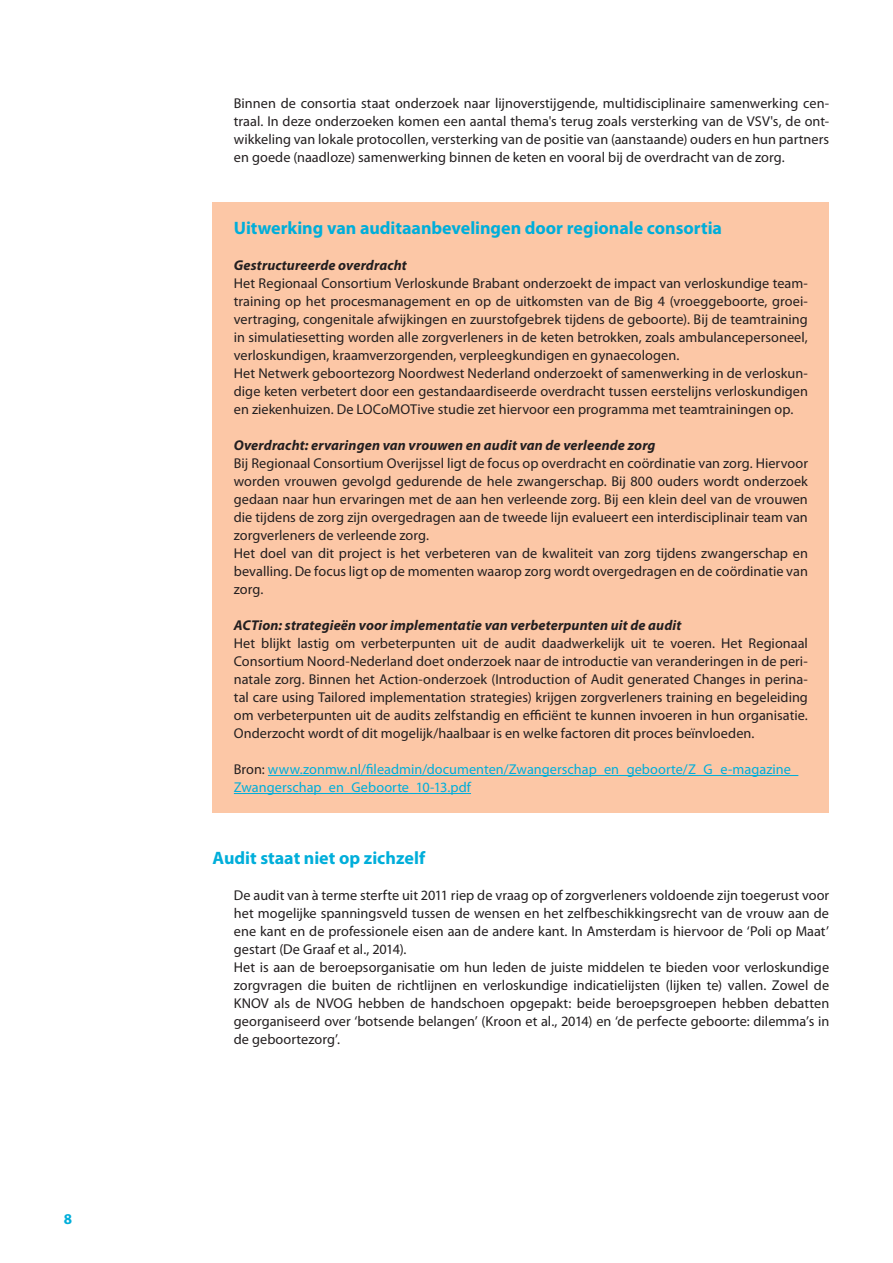
<style>
.page{position:relative;width:893px;height:1263px;background:#fff}
.page>*{position:absolute;margin:0;border:0;box-sizing:border-box;transform-origin:0 0}
.tussenkop{font:700 18px "Myriad Pro";color:#00aeda}
.t1{font:700 15px "Myriad Pro";color:#00aeda}
.platte_tekst{font:14.25px/18px "Myriad Pro";letter-spacing:.005em;color:#231f20;text-align:justify}
.subkop{font:italic 700 14.25px "Myriad Pro";letter-spacing:.01em;color:#231f20}
.platte_tekst-2{font:14.25px/18px "Myriad Pro";letter-spacing:.005em;color:#00aeda}
.s1{color:#231f20}
</style>
<div class="page">
<div style="left:213px;top:202px;width:616px;height:610px;background:#fcc7a6"></div>
<hr style="left:268px;top:775px;width:530px;height:1px;background:#00aeda">
<hr style="left:234px;top:793px;width:237px;height:1px;background:#00aeda">
<p class="t1" style="left:64px;top:1211px;width:10px">8</p>
<p class="platte_tekst" style="left:234px;top:95px;width:597px">Binnen de consortia staat onderzoek naar lijnoverstijgende, multidisciplinaire samenwerking cen&shy;traal. In deze onderzoeken komen een aantal thema's terug zoals versterking van de VSV's, de ont&shy;wikkeling van lokale protocollen, versterking van de positie van (aanstaande) ouders en hun partners en goede (naadloze) samenwerking binnen de keten en vooral bij de overdracht van de zorg.</p>
<p class="tussenkop" style="left:234px;top:218px;width:490px">Uitwerking van auditaanbevelingen door regionale consortia</p>
<p class="subkop" style="left:234px;top:257px;width:174px">Gestructureerde overdracht</p>
<p class="platte_tekst" style="left:234px;top:275px;width:576px">Het Regionaal Consortium Verloskunde Brabant onderzoekt de impact van verloskundige team&shy;training op het procesmanagement en op de uitkomsten van de Big 4 (vroeggeboorte, groei&shy;vertraging, congenitale afwijkingen en zuurstofgebrek tijdens de geboorte). Bij de teamtraining in simulatiesetting worden alle zorgverleners in de keten betrokken, zoals ambulancepersoneel, verloskundigen, kraamverzorgenden, verpleegkundigen en gynaecologen.</p>
<p class="platte_tekst" style="left:234px;top:365px;width:576px">Het Netwerk geboortezorg Noordwest Nederland onderzoekt of samenwerking in de verloskun&shy;dige keten verbetert door een gestandaardiseerde overdracht tussen eerstelijns verloskundigen en ziekenhuizen. De LOCoMOTive studie zet hiervoor een programma met teamtrainingen op.</p>
<p class="subkop" style="left:234px;top:437px;width:423px">Overdracht: ervaringen van vrouwen en audit van de verleende zorg</p>
<p class="platte_tekst" style="left:234px;top:455px;width:576px">Bij Regionaal Consortium Overijssel ligt de focus op overdracht en coördinatie van zorg. Hiervoor worden vrouwen gevolgd gedurende de hele zwangerschap. Bij 800 ouders wordt onderzoek gedaan naar hun ervaringen met de aan hen verleende zorg. Bij een klein deel van de vrouwen die tijdens de zorg zijn overgedragen aan de tweede lijn evalueert een interdisciplinair team van zorgverleners de verleende zorg.</p>
<p class="platte_tekst" style="left:234px;top:545px;width:576px">Het doel van dit project is het verbeteren van de kwaliteit van zorg tijdens zwangerschap en bevalling. De focus ligt op de momenten waarop zorg wordt overgedragen en de coördinatie van zorg.</p>
<p class="subkop" style="left:234px;top:617px;width:449px">ACTion: strategieën voor implementatie van verbeterpunten uit de audit</p>
<p class="platte_tekst" style="left:234px;top:635px;width:576px">Het blijkt lastig om verbeterpunten uit de audit daadwerkelijk uit te voeren. Het Regionaal Consortium Noord-Nederland doet onderzoek naar de introductie van veranderingen in de peri&shy;natale zorg. Binnen het Action-onderzoek (Introduction of Audit generated Changes in perina&shy;tal care using Tailored implementation strategies) krijgen zorgverleners training en begeleiding om verbeterpunten uit de audits zelfstandig en efficiënt te kunnen invoeren in hun organisatie.<br>Onderzocht wordt of dit mogelijk/haalbaar is en welke factoren dit proces beïnvloeden.</p>
<p class="platte_tekst-2" style="left:234px;top:761px;width:566px"><span class="s1">Bron:</span> www.zonmw.nl/fileadmin/documenten/Zwangerschap_en_geboorte/Z_G_e-magazine_<br>Zwangerschap_en_Geboorte_10-13.pdf</p>
<p class="tussenkop" style="left:213px;top:848px;width:214px">Audit staat niet op zichzelf</p>
<p class="platte_tekst" style="left:234px;top:887px;width:597px">De audit van à terme sterfte uit 2011 riep de vraag op of zorgverleners voldoende zijn toegerust voor het mogelijke spanningsveld tussen de wensen en het zelfbeschikkingsrecht van de vrouw aan de ene kant en de professionele eisen aan de andere kant. In Amsterdam is hiervoor de ‘Poli op Maat’ gestart (De Graaf et al., 2014).</p>
<p class="platte_tekst" style="left:234px;top:959px;width:597px">Het is aan de beroepsorganisatie om hun leden de juiste middelen te bieden voor verloskundige zorgvragen die buiten de richtlijnen en verloskundige indicatielijsten (lijken te) vallen. Zowel de KNOV als de NVOG hebben de handschoen opgepakt: beide beroepsgroepen hebben debatten georganiseerd over ‘botsende belangen’ (Kroon et al., 2014) en ‘de perfecte geboorte: dilemma’s in de geboortezorg’.</p>
</div>
